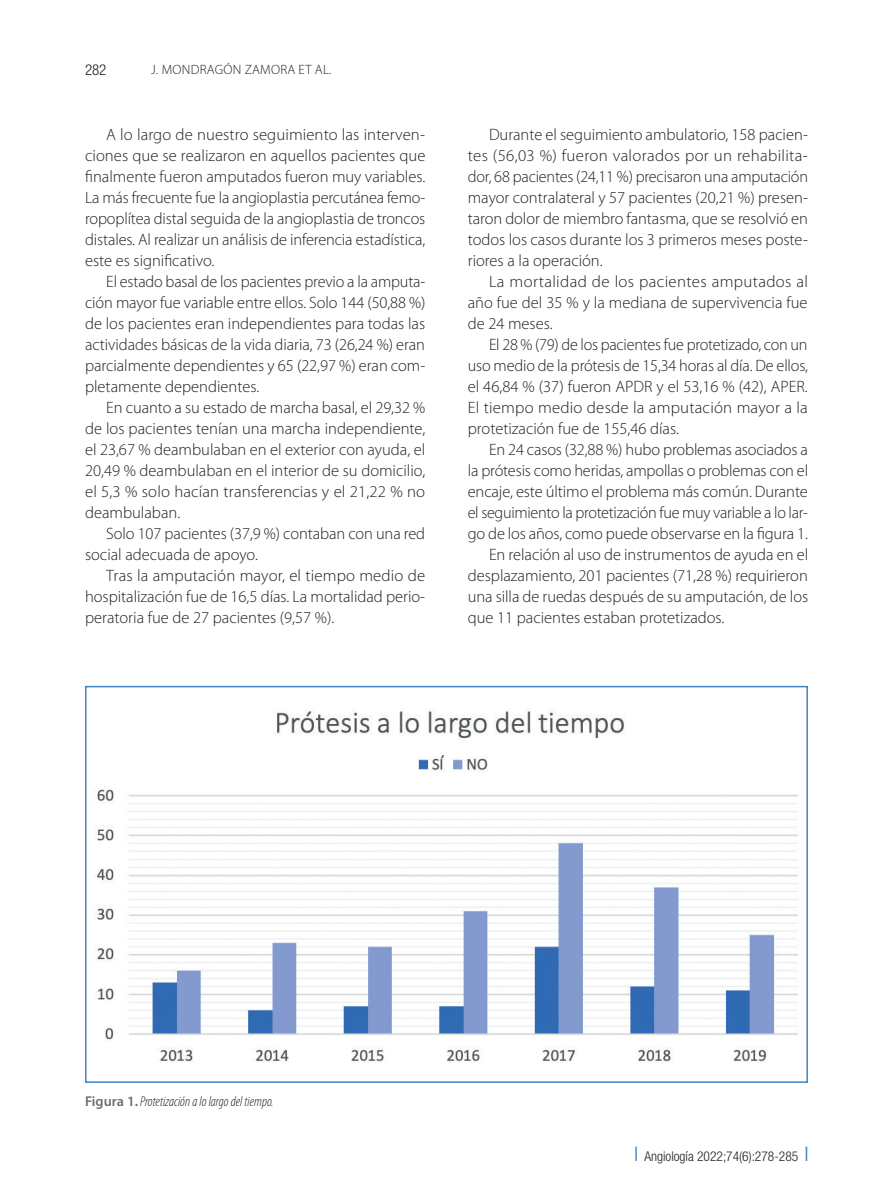
<style>
.page{position:relative;width:893px;height:1191px;background:#fff}
.page>*{position:absolute;margin:0;border:0;box-sizing:border-box;transform-origin:0 0}
.t1{font:300 16.5px/21px "Myriad Pro";color:#231f20;text-align:justify}
.t2{font:300 16.5px "Myriad Pro";letter-spacing:-.02em;color:#231f20}
.t3{font:300 condensed 15px "Helvetica Neue LT Std";color:#231f20}
.t4{font:italic 300 condensed 14.25px "Myriad Pro";color:#231f20}
.t5{font:300 condensed 13.5px "Helvetica Neue LT Std";color:#231f20}
.t6{font:300 13.5px "Myriad Pro";letter-spacing:.02em;color:#231f20}
.s1{font-weight:600;font-style:normal;font-stretch:normal;color:#6c6d70}
.s2{color:#3e85c5}
</style>
<div class="page">
<img style="left:96px;top:710px;width:702px;height:353px">
<div style="left:85px;top:686px;width:723px;height:396px;border:2px solid #3e85c5"></div>
<p class="t3" style="left:85px;top:61px;width:23px">282</p>
<p class="t6" style="left:151px;top:62px;width:31px">J. Mondrag</p>
<p class="t6" style="left:223px;top:62px;width:39px">ón Zamora</p>
<p class="t6" style="left:299px;top:62px;width:35px">ET AL.</p>
<p class="t1" style="left:85px;top:124px;width:342px;text-indent:21px">A lo largo de nuestro seguimiento las interven&shy;ciones que se realizaron en aquellos pacientes que finalmente fueron amputados fueron muy variables.<br>La más frecuente fue la angioplastia percutánea femo&shy;ropoplítea distal seguida de la angioplastia de troncos distales. Al realizar un análisis de inferencia estadística, este es significativo.</p>
<p class="t1" style="left:85px;top:271px;width:342px;text-indent:21px">El estado basal de los pacientes previo a la amputa&shy;ción mayor fue variable entre ellos. Solo 144 (50,88 %) de los pacientes eran independientes para todas las actividades básicas de la vida diaria, 73 (26,24 %) eran parcialmente dependientes y 65 (22,97 %) eran com&shy;pletamente dependientes.</p>
<p class="t1" style="left:85px;top:397px;width:342px;text-indent:21px">En cuanto a su estado de marcha basal, el 29,32 % de los pacientes tenían una marcha independiente, el 23,67 % deambulaban en el exterior con ayuda, el 20,49 % deambulaban en el interior de su domicilio, el 5,3 % solo hacían transferencias y el 21,22 % no deambulaban.</p>
<p class="t1" style="left:85px;top:523px;width:342px;text-indent:21px">Solo 107 pacientes (37,9 %) contaban con una red social adecuada de apoyo.</p>
<p class="t1" style="left:85px;top:565px;width:342px;text-indent:21px">Tras la amputación mayor, el tiempo medio de hospitalización fue de 16,5 días. La mortalidad perio&shy;peratoria fue de 27 pacientes (9,57 %).</p>
<p class="t1" style="left:468px;top:124px;width:342px;text-indent:21px">Durante el seguimiento ambulatorio, 158 pacien&shy;tes (56,03 %) fueron valorados por un rehabilita&shy;dor, 68 pacientes (24,11 %) precisaron una amputación mayor contralateral y 57 pacientes (20,21 %) presen&shy;taron dolor de miembro fantasma, que se resolvió en todos los casos durante los 3 primeros meses poste&shy;riores a la operación.</p>
<p class="t1" style="left:468px;top:271px;width:342px;text-indent:21px">La mortalidad de los pacientes amputados al año fue del 35 % y la mediana de supervivencia fue de 24 meses.</p>
<p class="t1" style="left:468px;top:334px;width:342px;text-indent:21px">El 28 % (79) de los pacientes fue protetizado, con un uso medio de la prótesis de 15,34 horas al día. De ellos, el 46,84 % (37) fueron APDR y el 53,16 % (42), APER.<br>El tiempo medio desde la amputación mayor a la protetización fue de 155,46 días.</p>
<p class="t1" style="left:489px;top:439px;width:320px">En 24 casos (32,88 %) hubo problemas asociados a</p>
<p class="t1" style="left:468px;top:460px;width:342px">la prótesis como heridas, ampollas o problemas con el</p>
<p class="t1" style="left:468px;top:481px;width:342px">encaje, este último el problema más común. Durante</p>
<p class="t2" style="left:468px;top:503px;width:342px">el seguimiento la protetización fue muy variable a lo lar-</p>
<p class="t1" style="left:468px;top:523px;width:342px">go de los años, como puede observarse en la figura 1.</p>
<p class="t1" style="left:489px;top:544px;width:321px">En relación al uso de instrumentos de ayuda en el</p>
<p class="t1" style="left:468px;top:565px;width:342px">desplazamiento, 201 pacientes (71,28 %) requirieron</p>
<p class="t1" style="left:468px;top:586px;width:342px">una silla de ruedas después de su amputación, de los</p>
<p class="t1" style="left:468px;top:607px;width:258px">que 11 pacientes estaban protetizados.</p>
<p class="t4" style="left:85px;top:1094px;width:190px"><span class="s1">Figura 1.</span> Protetización a lo largo del tiempo.</p>
<p class="t5" style="left:635px;top:1148px;width:175px"><span class="s2">❘</span> Angiología 2022;74(6):278-285 <span class="s2">❘</span></p>
</div>
